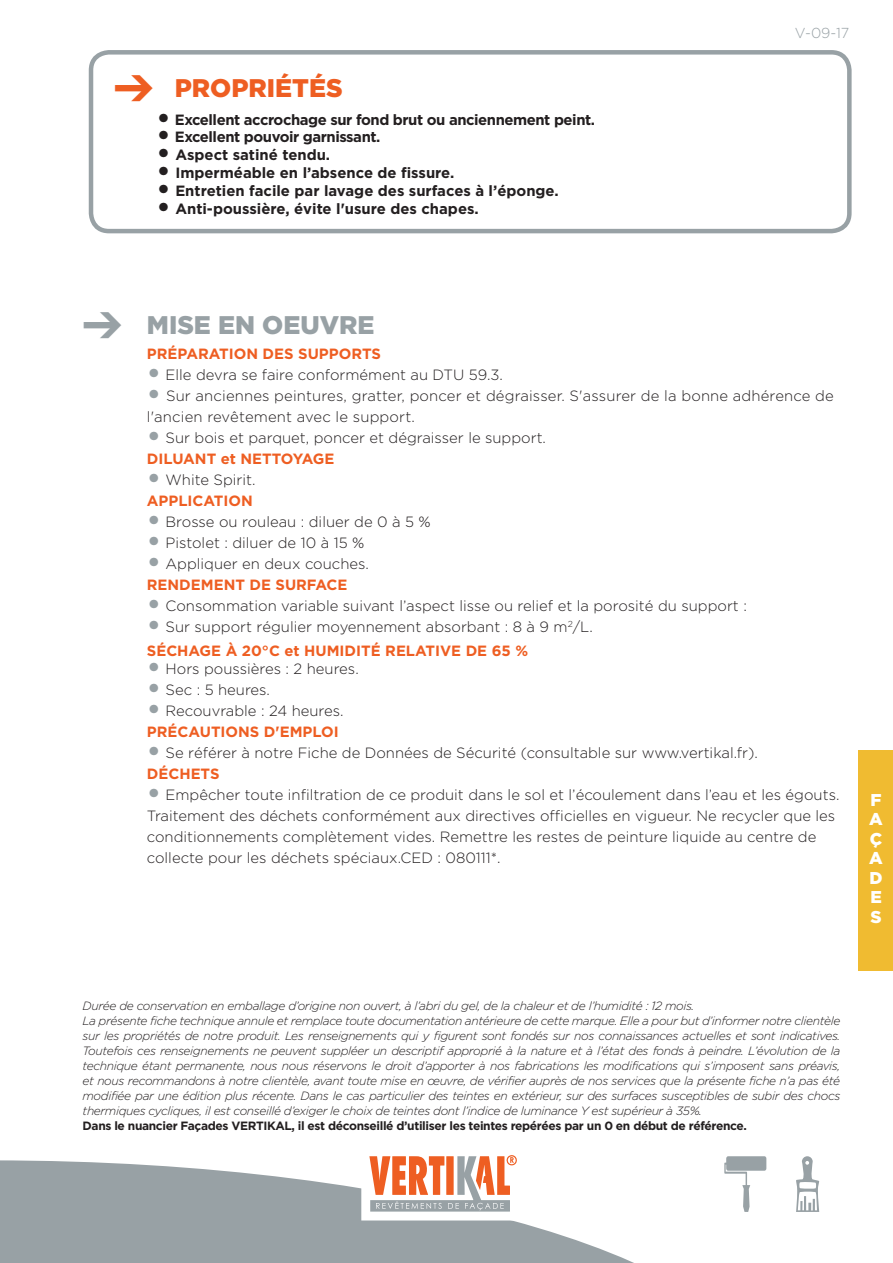
<style>
.page{position:relative;width:893px;height:1263px;background:#fff}
.page>*{position:absolute;margin:0;border:0;box-sizing:border-box;transform-origin:0 0}
.t1{font:900 25.5px "Gotham HTF";color:#98a1a5}
.t2{font:900 25.5px "Gotham HTF";color:#ee5e22}
.t3{font:900 17.1px/19.5px "Gotham HTF";color:#fff;text-align:justify}
.t4{font:300 14.85px/21px "Gotham HTF";color:#231f20}
.t5{font:700 14.85px "Gotham HTF";color:#231f20}
.t6{font:700 14.85px "Gotham HTF";letter-spacing:-.03em;color:#231f20}
.t7{font:700 14.85px "Gotham HTF";color:#ee5e22}
.t8{font:300 14.4px "Gotham HTF";color:#98a1a5}
.t9{font:italic 300 12px/15px "Gotham HTF";letter-spacing:-.03em;color:#231f20}
.t10{font:700 12px "Gotham HTF";letter-spacing:-.03em;color:#231f20}
.s1{font-size:28.5px}
.s2{font-weight:700;font-size:28.5px;color:#98a1a5}
.s3{font-weight:700;color:#ee5e22}
</style>
<div class="page">
<svg style="left:0;top:1160px;width:634px;height:103px;fill:#98a1a5"></svg>
<div style="left:89px;top:50px;width:763px;height:183px;border:4px solid #98a1a5;border-radius:18px"></div>
<svg style="left:361px;top:1155px;width:158px;height:65px"></svg>
<svg style="left:796px;top:1156px;width:23px;height:56px"></svg>
<svg style="left:724px;top:1156px;width:42px;height:56px"></svg>
<div style="left:858px;top:750px;width:35px;height:220px;background:#f0bb31"></div>
<h1 class="t2" style="left:114px;top:73px;width:231px">➔ PROPRIÉTÉS</h1>
<p class="t6" style="left:157px;top:111px;width:440px"><span class="s1">•</span> Excellent accrochage sur fond brut ou anciennement peint.</p>
<p class="t6" style="left:157px;top:129px;width:225px"><span class="s1">•</span> Excellent pouvoir garnissant.</p>
<p class="t5" style="left:157px;top:146px;width:175px"><span class="s1">•</span> Aspect satiné tendu.</p>
<p class="t5" style="left:157px;top:164px;width:299px"><span class="s1">•</span> Imperméable en l’absence de fissure.</p>
<p class="t5" style="left:157px;top:182px;width:404px"><span class="s1">•</span> Entretien facile par lavage des surfaces à l’éponge.</p>
<p class="t5" style="left:157px;top:200px;width:324px"><span class="s1">•</span> Anti-poussière, évite l'usure des chapes.</p>
<p class="t8" style="left:795px;top:25px;width:56px">V-09-17</p>
<h1 class="t1" style="left:83px;top:310px;width:293px">➔ MISE EN OEUVRE</h1>
<p class="t7" style="left:147px;top:345px;width:236px">PRÉPARATION DES SUPPORTS</p>
<p class="t4" style="left:147px;top:364px;width:358px"><span class="s2">•</span> Elle devra se faire conformément au DTU 59.3.</p>
<p class="t4" style="left:147px;top:385px;width:688px"><span class="s2">•</span> Sur anciennes peintures, gratter, poncer et dégraisser. S'assurer de la bonne adhérence de l'ancien revêtement avec le support.</p>
<p class="t4" style="left:147px;top:427px;width:401px"><span class="s2">•</span> Sur bois et parquet, poncer et dégraisser le support.<br><span class="s3">DILUANT et NETTOYAGE</span></p>
<p class="t4" style="left:147px;top:469px;width:110px"><span class="s2">•</span> White Spirit.<br><span class="s3">APPLICATION</span></p>
<p class="t4" style="left:147px;top:511px;width:285px"><span class="s2">•</span> Brosse ou rouleau : diluer de 0 à 5 %</p>
<p class="t4" style="left:147px;top:532px;width:219px"><span class="s2">•</span> Pistolet : diluer de 10 à 15 %</p>
<p class="t4" style="left:147px;top:553px;width:224px"><span class="s2">•</span> Appliquer en deux couches.<br><span class="s3">RENDEMENT DE SURFACE</span></p>
<p class="t4" style="left:147px;top:595px;width:601px"><span class="s2">•</span> Consommation variable suivant l’aspect lisse ou relief et la porosité du support :</p>
<p class="t4" style="left:147px;top:615px;width:447px;line-height:24px"><span class="s2">•</span> Sur support régulier moyennement absorbant : 8 à 9 m<sup>2</sup>/L.<br><span class="s3">SÉCHAGE À 20°C et HUMIDITÉ RELATIVE DE 65 %</span></p>
<p class="t4" style="left:147px;top:658px;width:213px"><span class="s2">•</span> Hors poussières : 2 heures.</p>
<p class="t4" style="left:147px;top:679px;width:125px"><span class="s2">•</span> Sec : 5 heures.</p>
<p class="t4" style="left:147px;top:700px;width:198px"><span class="s2">•</span> Recouvrable : 24 heures.<br><span class="s3">PRÉCAUTIONS D'EMPLOI</span></p>
<p class="t4" style="left:147px;top:742px;width:613px"><span class="s2">•</span> Se référer à notre Fiche de Données de Sécurité (consultable sur www.vertikal.fr).<br><span class="s3">DÉCHETS</span></p>
<p class="t4" style="left:147px;top:784px;width:694px"><span class="s2">•</span> Empêcher toute infiltration de ce produit dans le sol et l’écoulement dans l’eau et les égouts.<br>Traitement des déchets conformément aux directives officielles en vigueur. Ne recycler que les conditionnements complètement vides. Remettre les restes de peinture liquide au centre de collecte pour les déchets spéciaux.CED : 080111*.</p>
<p class="t3" style="left:869px;top:789px;width:15px">F A Ç A D E S</p>
<p class="t9" style="left:83px;top:998px;width:759px">Durée de conservation en emballage d’origine non ouvert, à l’abri du gel, de la chaleur et de l’humidité : 12 mois.<br>La présente fiche technique annule et remplace toute documentation antérieure de cette marque. Elle a pour but d’informer notre clientèle sur les propriétés de notre produit. Les renseignements qui y figurent sont fondés sur nos connaissances actuelles et sont indicatives.<br>Toutefois ces renseignements ne peuvent suppléer un descriptif approprié à la nature et à l’état des fonds à peindre. L’évolution de la technique étant permanente, nous nous réservons le droit d’apporter à nos fabrications les modifications qui s’imposent sans préavis, et nous recommandons à notre clientèle, avant toute mise en œuvre, de vérifier auprès de nos services que la présente fiche n’a pas été modifiée par une édition plus récente. Dans le cas particulier des teintes en extérieur, sur des surfaces susceptibles de subir des chocs thermiques cycliques, il est conseillé d’exiger le choix de teintes dont l’indice de luminance Y est supérieur à 35%.</p>
<p class="t10" style="left:83px;top:1118px;width:666px">Dans le nuancier Façades VERTIKAL, il est déconseillé d’utiliser les teintes repérées par un 0 en début de référence.</p>
</div>
